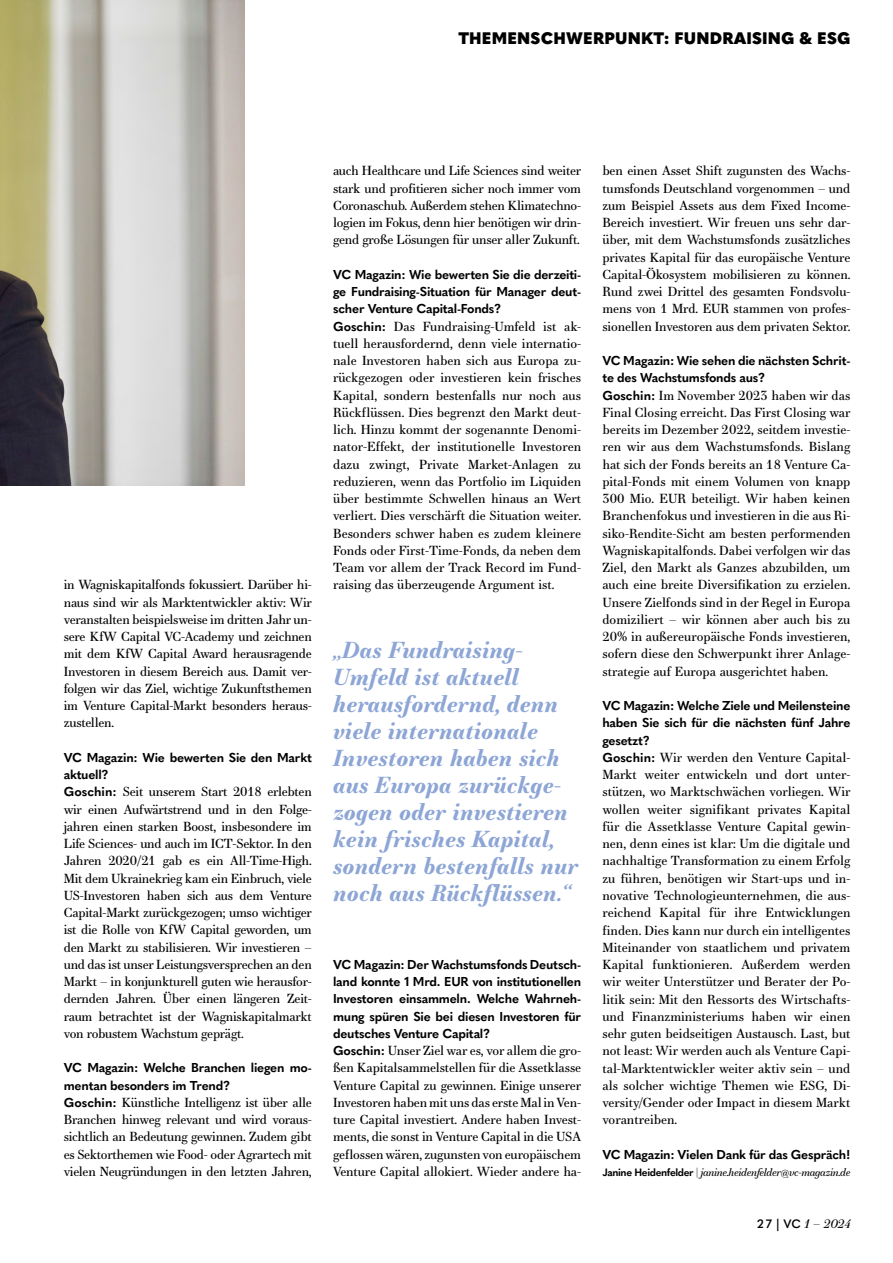
<style>
.page{position:relative;width:893px;height:1263px;background:#fff}
.page>*{position:absolute;margin:0;border:0;box-sizing:border-box;transform-origin:0 0}
.t1{font:italic 700 22.5px/27px "Essonnes Text";color:#8da6d6}
.t2{font:900 16.5px "Quasimoda";letter-spacing:.01em;color:#000}
.t3{font:12.75px/17.2px "Essonnes Text";letter-spacing:-.01em;color:#000;text-align:justify}
.t4{font:700 12.75px/17.2px "Quasimoda";letter-spacing:-.02em;color:#000}
.t5{font:italic 12px "Essonnes Text";color:#000}
.t6{font:italic 10.5px "Essonnes Text";letter-spacing:-.035em;color:#000}
.s1{font-family:"Quasimoda";font-weight:700}
.s2{font-family:"Quasimoda";font-weight:700;font-style:normal}
.s3{font-family:"Quasimoda";font-weight:600;font-style:normal}
</style>
<div class="page">
<img style="left:0;top:0;width:244px;height:486px">
<p class="t2" style="left:458px;top:25px;width:393px">THEMENSCHWERPUNKT: FUNDRAISING &amp; ESG</p>
<p class="t3" style="left:64px;top:576px;width:250px">in Wagniskapitalfonds fokussiert. Darüber hi&shy;naus sind wir als Marktentwickler aktiv: Wir veranstalten beispielsweise im dritten Jahr un&shy;sere KfW Capital VC-Academy und zeichnen mit dem KfW Capital Award herausragende Investoren in diesem Bereich aus. Damit ver&shy;folgen wir das Ziel, wichtige Zukunftsthemen im Venture Capital-Markt besonders heraus&shy;zustellen.</p>
<p class="t4" style="left:64px;top:748px;width:250px">VC Magazin: Wie bewerten Sie den Markt aktuell?</p>
<p class="t3" style="left:64px;top:783px;width:250px"><span class="s1">Goschin:</span> Seit unserem Start 2018 erlebten wir einen Aufwärtstrend und in den Folge&shy;jahren einen starken Boost, insbesondere im Life Sciences- und auch im ICT-Sektor. In den Jahren 2020/21 gab es ein All-Time-High.<br>Mit dem Ukrainekrieg kam ein Einbruch, viele US-Investoren haben sich aus dem Venture Capital-Markt zurückgezogen; umso wichtiger ist die Rolle von KfW Capital geworden, um den Markt zu stabilisieren. Wir investieren – und das ist unser Leistungsversprechen an den Markt – in konjunkturell guten wie herausfor&shy;dernden Jahren. Über einen längeren Zeit&shy;raum betrachtet ist der Wagniskapitalmarkt von robustem Wachstum geprägt.</p>
<p class="t4" style="left:64px;top:1058px;width:250px">VC Magazin: Welche Branchen liegen mo&shy;mentan besonders im Trend?</p>
<p class="t3" style="left:64px;top:1093px;width:250px"><span class="s1">Goschin:</span> Künstliche Intelligenz ist über alle Branchen hinweg relevant und wird voraus&shy;sichtlich an Bedeutung gewinnen. Zudem gibt es Sektorthemen wie Food- oder Agrartech mit vielen Neugründungen in den letzten Jahren,</p>
<p class="t3" style="left:333px;top:162px;width:250px">auch Healthcare und Life Sciences sind weiter stark und profitieren sicher noch immer vom Coronaschub. Außerdem stehen Klimatechno&shy;logien im Fokus, denn hier benötigen wir drin&shy;gend große Lösungen für unser aller Zukunft.</p>
<p class="t4" style="left:333px;top:265px;width:250px;text-align:justify">VC Magazin: Wie bewerten Sie die derzeiti&shy;ge Fundraising-Situation für Manager deut&shy;scher Venture Capital-Fonds?</p>
<p class="t3" style="left:333px;top:317px;width:250px"><span class="s1">Goschin:</span> Das Fundraising-Umfeld ist ak&shy;tuell herausfordernd, denn viele internatio&shy;nale Investoren haben sich aus Europa zu&shy;rückgezogen oder investieren kein frisches Kapital, sondern bestenfalls nur noch aus Rückflüssen. Dies begrenzt den Markt deut&shy;lich. Hinzu kommt der sogenannte Denomi&shy;nator-Effekt, der institutionelle Investoren dazu zwingt, Private Market-Anlagen zu reduzieren, wenn das Portfolio im Liquiden über bestimmte Schwellen hinaus an Wert verliert. Dies verschärft die Situation weiter.<br>Besonders schwer haben es zudem kleinere Fonds oder First-Time-Fonds, da neben dem Team vor allem der Track Record im Fund&shy;raising das überzeugende Argument ist.</p>
<h1 class="t1" style="left:333px;top:636px;width:247px">„Das Fundraising-<br>Umfeld ist aktuell herausfordernd, denn viele internationale<br>Investoren haben sich aus Europa zurückge&shy;zogen oder investieren kein frisches Kapital, sondern bestenfalls nur noch aus Rückflüssen.“</h1>
<p class="t4" style="left:333px;top:955px;width:250px;text-align:justify">VC Magazin: Der Wachstumsfonds Deutsch&shy;land konnte 1 Mrd. EUR von institutionellen Investoren einsammeln. Welche Wahrneh&shy;mung spüren Sie bei diesen Investoren für deutsches Venture Capital?</p>
<p class="t3" style="left:333px;top:1042px;width:250px"><span class="s1">Goschin:</span> Unser Ziel war es, vor allem die gro&shy;ßen Kapitalsammelstellen für die Assetklasse Venture Capital zu gewinnen. Einige unserer Investoren haben mit uns das erste Mal in Ven&shy;ture Capital investiert. Andere haben Invest&shy;ments, die sonst in Venture Capital in die USA geflossen wären, zugunsten von europäischem Venture Capital allokiert. Wieder andere ha-</p>
<p class="t3" style="left:602px;top:162px;width:250px">ben einen Asset Shift zugunsten des Wachs&shy;tumsfonds Deutschland vorgenommen – und zum Beispiel Assets aus dem Fixed Income-Bereich investiert. Wir freuen uns sehr dar&shy;über, mit dem Wachstumsfonds zusätzliches privates Kapital für das europäische Venture Capital-Ökosystem mobilisieren zu können.<br>Rund zwei Drittel des gesamten Fondsvolu&shy;mens von 1 Mrd. EUR stammen von profes&shy;sionellen Investoren aus dem privaten Sektor.</p>
<p class="t4" style="left:602px;top:351px;width:250px">VC Magazin: Wie sehen die nächsten Schrit&shy;te des Wachstumsfonds aus?</p>
<p class="t3" style="left:602px;top:386px;width:250px"><span class="s1">Goschin:</span> Im November 2023 haben wir das Final Closing erreicht. Das First Closing war bereits im Dezember 2022, seitdem investie&shy;ren wir aus dem Wachstumsfonds. Bislang hat sich der Fonds bereits an 18 Venture Ca&shy;pital-Fonds mit einem Volumen von knapp 300 Mio. EUR beteiligt. Wir haben keinen Branchenfokus und investieren in die aus Ri&shy;siko-Rendite-Sicht am besten performenden Wagniskapitalfonds. Dabei verfolgen wir das Ziel, den Markt als Ganzes abzubilden, um auch eine breite Diversifikation zu erzielen.<br>Unsere Zielfonds sind in der Regel in Europa domiziliert – wir können aber auch bis zu 20% in außereuropäische Fonds investieren, sofern diese den Schwerpunkt ihrer Anlage&shy;strategie auf Europa ausgerichtet haben.</p>
<p class="t4" style="left:602px;top:696px;width:250px;text-align:justify">VC Magazin: Welche Ziele und Meilensteine haben Sie sich für die nächsten fünf Jahre gesetzt?</p>
<p class="t3" style="left:602px;top:749px;width:250px"><span class="s1">Goschin:</span> Wir werden den Venture Capital-Markt weiter entwickeln und dort unter&shy;stützen, wo Marktschwächen vorliegen. Wir wollen weiter signifikant privates Kapital für die Assetklasse Venture Capital gewin&shy;nen, denn eines ist klar: Um die digitale und nachhaltige Transformation zu einem Erfolg zu führen, benötigen wir Start-ups und in&shy;novative Technologieunternehmen, die aus&shy;reichend Kapital für ihre Entwicklungen finden. Dies kann nur durch ein intelligentes Miteinander von staatlichem und privatem Kapital funktionieren. Außerdem werden wir weiter Unterstützer und Berater der Po&shy;litik sein: Mit den Ressorts des Wirtschafts&shy;und Finanzministeriums haben wir einen sehr guten beidseitigen Austausch. Last, but not least: Wir werden auch als Venture Capi&shy;tal-Marktentwickler weiter aktiv sein – und als solcher wichtige Themen wie ESG, Di&shy;versity/Gender oder Impact in diesem Markt vorantreiben.</p>
<p class="t4" style="left:602px;top:1145px;width:250px">VC Magazin: Vielen Dank für das Gespräch!</p>
<p class="t6" style="left:602px;top:1164px;width:250px"><span class="s2">Janine Heidenfelder</span> | janine.heidenfelder@vc-magazin.de</p>
<p class="t5" style="left:756px;top:1215px;width:96px"><span class="s3">27 | VC</span> 1 – 2024</p>
</div>
